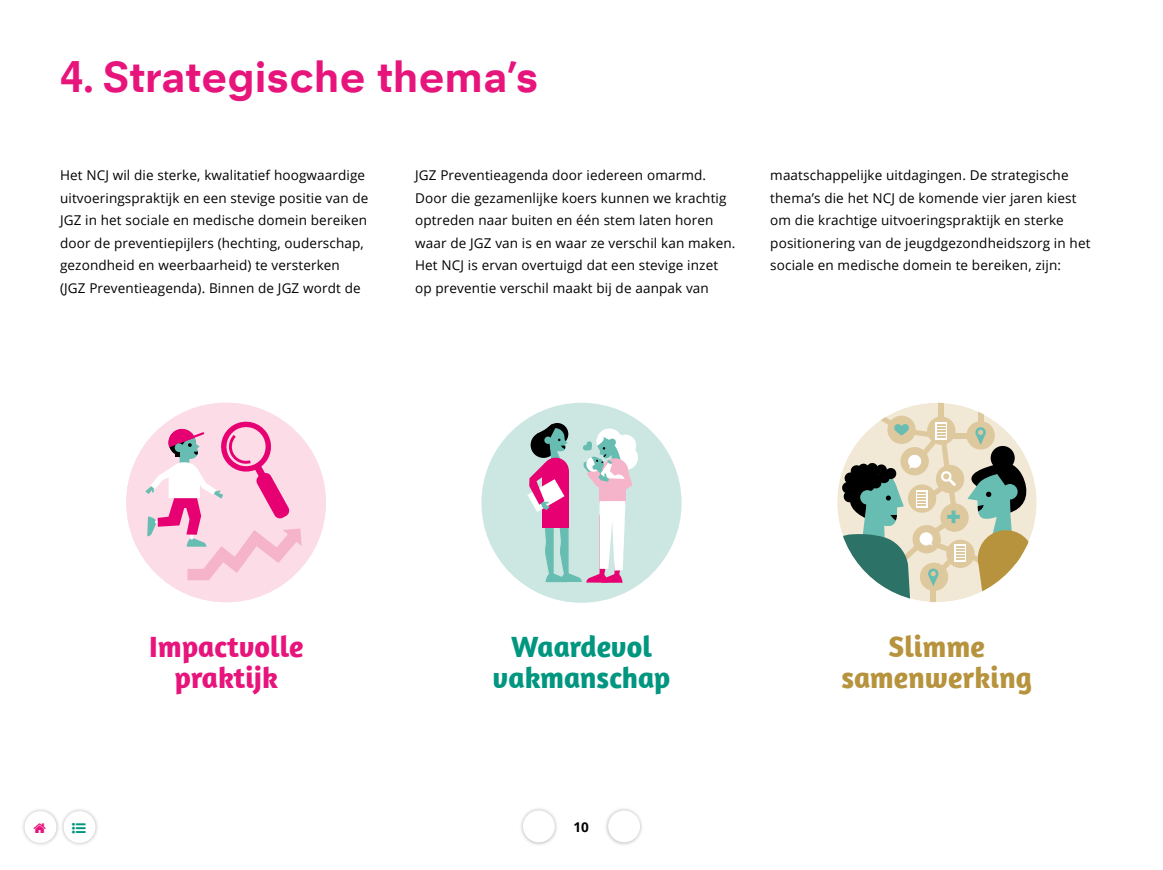
<style>
.page{position:relative;width:1163px;height:870px;background:#fff}
.page>*{position:absolute;margin:0;border:0;box-sizing:border-box;transform-origin:0 0}
.t1{font:700 45px "Neuzeit Office";color:#e7147c}
.t2{font:700 30px/30.8px "Amaranth";color:#00967f;text-align:center}
.t3{font:700 30px/30.8px "Amaranth";color:#e7147c;text-align:center}
.t4{font:700 30px/30.8px "Amaranth";color:#b7933e;text-align:center}
.t5{font:13.5px/22.5px "Open Sans";letter-spacing:.01em;color:#000}
.t6{font:700 13.5px "Open Sans";color:#000}
</style>
<div class="page">
<div style="left:938px;top:403px;width:6px;height:17px;background:#dec89e"></div>
<svg style="left:837px;top:410px;width:199px;height:192px"></svg>
<div style="left:990px;top:446px;width:24px;height:24px;background:#000;border-radius:50%"></div>
<div style="left:481px;top:403px;width:200px;height:200px;background:#cce6e1;border-radius:50%"></div>
<div style="left:613px;top:445px;width:25px;height:25px;background:#f6fafa;border-radius:50%"></div>
<svg style="left:527px;top:423px;width:110px;height:160px"></svg>
<div style="left:126px;top:403px;width:200px;height:199px;background:#fbdce7;border-radius:50%"></div>
<svg style="left:145px;top:419px;width:172px;height:167px"></svg>
<div style="left:519px;top:806px;width:39px;height:40px;background:#000;opacity:.3"></div>
<div style="left:523px;top:810px;width:32px;height:32px;background:#fff;border-radius:50%"></div>
<div style="left:604px;top:806px;width:40px;height:40px;background:#000;opacity:.3"></div>
<div style="left:608px;top:810px;width:32px;height:32px;background:#fff;border-radius:50%"></div>
<div style="left:21px;top:807px;width:39px;height:40px;background:#000;opacity:.3"></div>
<div style="left:25px;top:811px;width:31px;height:32px;background:#fff;border-radius:50%"></div>
<div style="left:60px;top:807px;width:39px;height:40px;background:#000;opacity:.3"></div>
<div style="left:64px;top:811px;width:31px;height:32px;background:#fff;border-radius:50%"></div>
<h1 class="t1" style="left:60px;top:51px;width:480px">4. Strategische thema’s</h1>
<p class="t5" style="left:60px;top:164px;width:310px">Het NCJ wil die sterke, kwalitatief hoogwaardige uitvoeringspraktijk en een stevige positie van de JGZ in het sociale en medische domein bereiken door de preventiepijlers (hechting, ouderschap, gezondheid en weerbaarheid) te versterken (JGZ Preventieagenda). Binnen de JGZ wordt de</p>
<p class="t5" style="left:415px;top:164px;width:322px">JGZ Preventieagenda door iedereen omarmd.<br>Door die gezamenlijke koers kunnen we krachtig optreden naar buiten en één stem laten horen waar de JGZ van is en waar ze verschil kan maken.<br>Het NCJ is ervan overtuigd dat een stevige inzet op preventie verschil maakt bij de aanpak van</p>
<p class="t5" style="left:770px;top:164px;width:322px">maatschappelijke uitdagingen. De strategische thema’s die het NCJ de komende vier jaren kiest om die krachtige uitvoeringspraktijk en sterke positionering van de jeugdgezondheidszorg in het sociale en medische domein te bereiken, zijn:</p>
<h2 class="t3" style="left:149px;top:630px;width:156px">Impactvolle praktijk</h2>
<h2 class="t2" style="left:492px;top:630px;width:179px">Waardevol vakmanschap</h2>
<h2 class="t4" style="left:841px;top:630px;width:192px">Slimme samenwerking</h2>
<p class="t6" style="left:573px;top:817px;width:17px">10</p>
</div>
